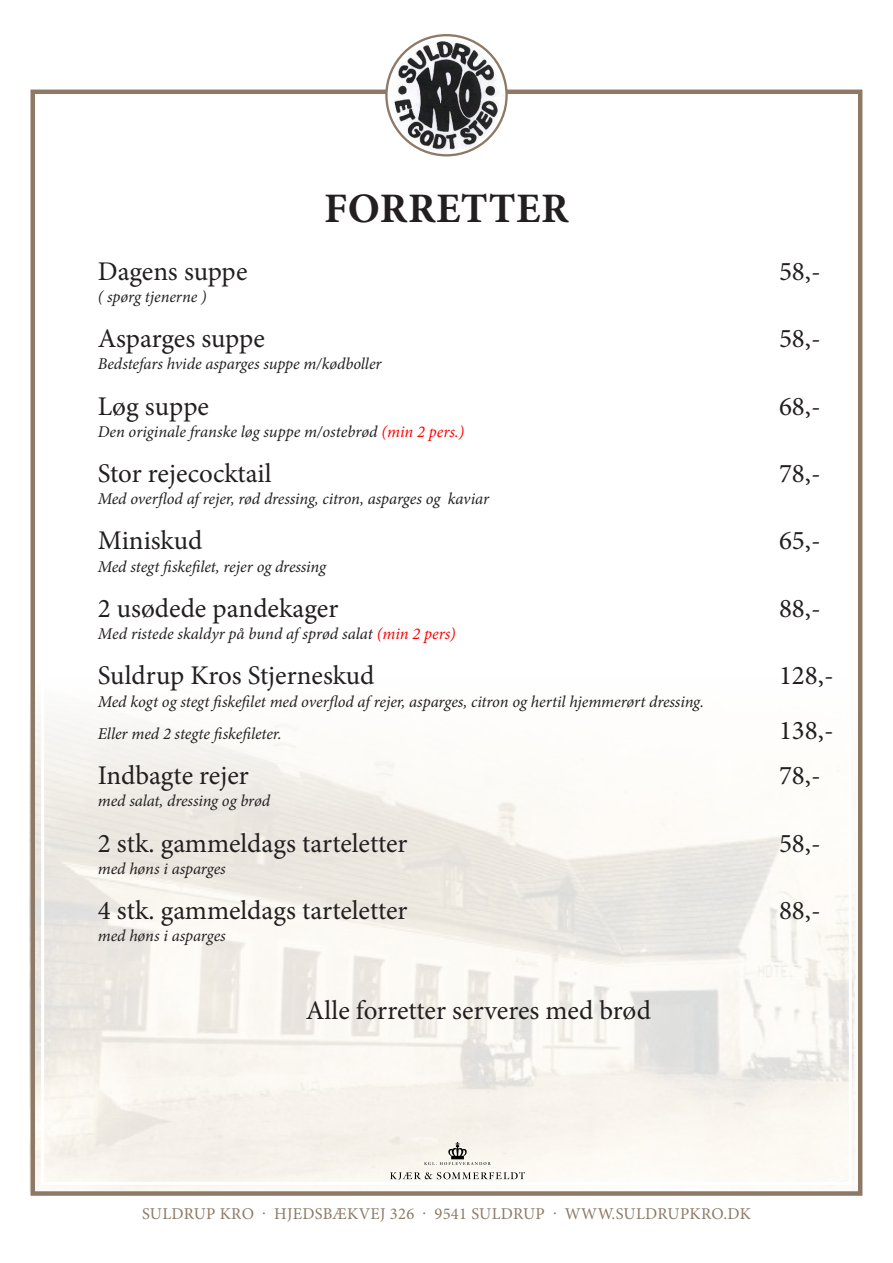
<style>
.page{position:relative;width:893px;height:1263px;background:#fff}
.page>*{position:absolute;margin:0;border:0;box-sizing:border-box;transform-origin:0 0}
.t1{font:700 42px "Minion Pro";letter-spacing:.01em;color:#231f20}
.t2{font:27px/54.6px "Minion Pro";letter-spacing:-.005em;color:#231f20}
.t3{font:italic 16.5px/32.4px "Minion Pro";letter-spacing:-.005em;color:#231f20}
.t4{font:16.5px "Minion Pro";letter-spacing:.02em;color:#8d7965}
.s1{color:#f00}
</style>
<div class="page">
<img style="left:30px;top:678px;width:826px;height:516px">
<div style="left:31px;top:90px;width:831px;height:1106px;border:4px solid #8d7965"></div>
<img style="left:386px;top:35px;width:121px;height:120px;border-radius:60px">
<div style="left:385px;top:34px;width:123px;height:122px;border:2px solid #8d7965;border-radius:50%"></div>
<img style="left:389px;top:1141px;width:137px;height:38px">
<h1 class="t1" style="left:324px;top:179px;width:246px">FORRETTER</h1>
<h2 class="t2" style="left:98px;top:244px;width:151px">dagens suppe</h2>
<p class="t3" style="left:98px;top:281px;width:110px">( spørg tjenerne )</p>
<h2 class="t2" style="left:98px;top:311px;width:169px">Asparges suppe</h2>
<p class="t3" style="left:98px;top:348px;width:285px">Bedstefars hvide asparges suppe m/kødboller</p>
<h2 class="t2" style="left:98px;top:379px;width:113px">løg suppe</h2>
<p class="t3" style="left:98px;top:415px;width:368px">Den originale franske løg suppe m/ostebrød <span class="s1">(min 2 pers.)</span></p>
<h2 class="t2" style="left:98px;top:446px;width:175px">Stor rejecocktail</h2>
<p class="t3" style="left:98px;top:483px;width:393px">Med overflod af rejer, rød dressing, citron, asparges og kaviar</p>
<h2 class="t2" style="left:98px;top:514px;width:106px">Miniskud</h2>
<p class="t3" style="left:98px;top:550px;width:230px">Med stegt fiskefilet, rejer og dressing</p>
<h2 class="t2" style="left:98px;top:581px;width:242px">2 usødede pandekager</h2>
<p class="t3" style="left:98px;top:618px;width:359px">Med ristede skaldyr på bund af sprød salat <span class="s1">(min 2 pers)</span></p>
<h2 class="t2" style="left:98px;top:648px;width:278px">Suldrup kros Stjerneskud</h2>
<p class="t3" style="left:98px;top:685px;width:608px">Med kogt og stegt fiskefilet med overflod af rejer, asparges, citron og hertil hjemmerørt dressing.<br>Eller med 2 stegte fiskefileter.</p>
<h2 class="t2" style="left:98px;top:748px;width:153px">Indbagte rejer</h2>
<p class="t3" style="left:98px;top:785px;width:174px">med salat, dressing og brød</p>
<h2 class="t2" style="left:98px;top:816px;width:311px">2 stk. gammeldags tarteletter</h2>
<p class="t3" style="left:98px;top:852px;width:130px">med høns i asparges</p>
<h2 class="t2" style="left:98px;top:883px;width:311px">4 stk. gammeldags tarteletter</h2>
<p class="t3" style="left:98px;top:920px;width:130px">med høns i asparges</p>
<h2 class="t2" style="left:306px;top:983px;width:347px">Alle forretter serveres med brød</h2>
<h2 class="t2" style="left:779px;top:244px;width:43px">58,-</h2>
<h2 class="t2" style="left:779px;top:311px;width:43px">58,-</h2>
<h2 class="t2" style="left:779px;top:379px;width:43px">68,-</h2>
<h2 class="t2" style="left:779px;top:446px;width:43px">78,-</h2>
<h2 class="t2" style="left:779px;top:514px;width:43px">65,-</h2>
<h2 class="t2" style="left:779px;top:581px;width:43px">88,-</h2>
<h2 class="t2" style="left:779px;top:648px;width:56px">128,-<br>138,-</h2>
<h2 class="t2" style="left:779px;top:748px;width:43px">78,-</h2>
<h2 class="t2" style="left:779px;top:816px;width:43px">58,-</h2>
<h2 class="t2" style="left:779px;top:883px;width:43px">88,-</h2>
<p class="t4" style="left:142px;top:1203px;width:610px">Suldrup kro · Hjedsbækvej 326 · 9541 Suldrup · www.suldrupkro.dk</p>
</div>
